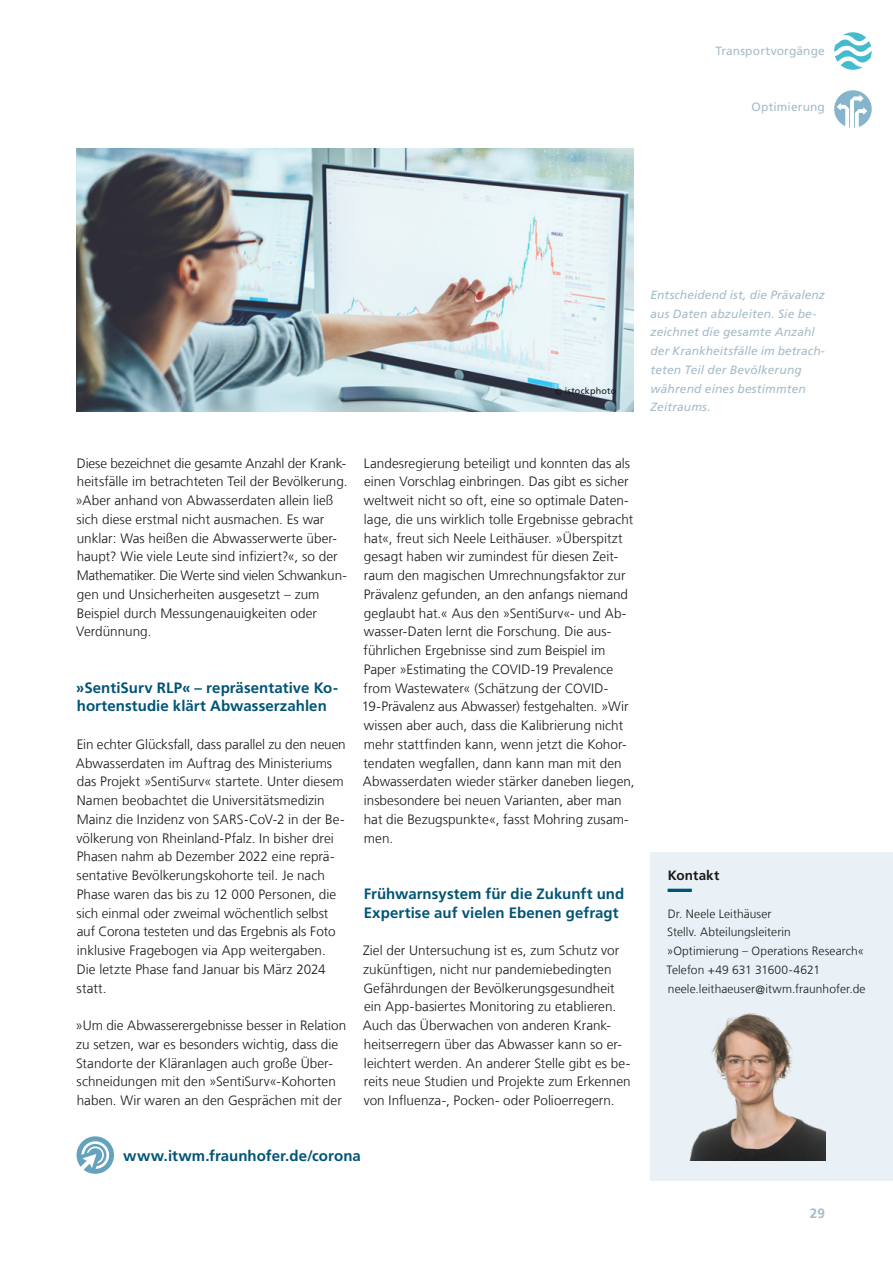
<style>
.page{position:relative;width:893px;height:1263px;background:#fff}
.page>*{position:absolute;margin:0;border:0;box-sizing:border-box;transform-origin:0 0}
.Zwischenueberschrift_10_12_5_steel_blue_{font:700 15px/18.8px "Frutiger LT Com";letter-spacing:.005em;color:#005477}
.Fliesstext_9_12_5_schwarz{font:300 13.5px/18.8px "Frutiger LT Com";color:#1a1a18}
.Infokasten_klein_Ueberschrift_9_12_5_sch{font:700 13.5px "Frutiger LT Com";letter-spacing:.005em;color:#1a1a18}
.t1{font:700 13.5px "Frutiger LT Com";color:#a5bcc9}
.Bildtext_Marginal_8_12_5_grey{font:italic 12px/18.8px "Frutiger LT Com";letter-spacing:.01em;color:#a5bcc9}
.Infokasten_klein_Fliesstext_8_12_5_schwa{font:300 12px/18.8px "Frutiger LT Com";letter-spacing:.01em;color:#1a1a18}
.Kolumne{font:12px "Frutiger LT Com";letter-spacing:.015em;color:#a5bcc9}
.Copyright__F55__6_pt__schwarz{font:9px "Frutiger LT Com";letter-spacing:.025em;color:#1a1a18}
</style>
<div class="page">
<div style="left:651px;top:852px;width:242px;height:328px;background:#e9f1f7"></div>
<svg style="left:668px;top:889px;width:24px;height:3px"></svg>
<img style="left:690px;top:1013px;width:136px;height:147px">
<svg style="left:76px;top:1136px;width:38px;height:38px"></svg>
<img style="left:77px;top:149px;width:557px;height:262px">
<svg style="left:834px;top:90px;width:38px;height:38px"></svg>
<svg style="left:834px;top:32px;width:38px;height:38px"></svg>
<p class="Kolumne" style="left:715px;top:44px;width:111px">Transportvorgänge</p>
<p class="Kolumne" style="left:752px;top:100px;width:75px">Optimierung</p>
<p class="Copyright__F55__6_pt__schwarz" style="left:555px;top:386px;width:63px">© istockphoto</p>
<p class="Bildtext_Marginal_8_12_5_grey" style="left:651px;top:285px;width:176px">Entscheidend ist, die Prävalenz aus Daten abzuleiten. Sie be&shy;zeichnet die gesamte Anzahl der Krankheitsfälle im betrach&shy;teten Teil der Bevölkerung während eines bestimmten<br>Zeitraums.</p>
<p class="Fliesstext_9_12_5_schwarz" style="left:76px;top:454px;width:274px">Diese bezeichnet die gesamte Anzahl der Krank&shy;heitsfälle im betrachteten Teil der Bevölkerung. »Aber anhand von Abwasserdaten allein ließ sich diese erstmal nicht ausmachen. Es war unklar: Was heißen die Abwasserwerte über&shy;haupt? Wie viele Leute sind infiziert?«, so der Mathematiker. Die Werte sind vielen Schwankun&shy;gen und Unsicherheiten ausgesetzt – zum Beispiel durch Messungenauigkeiten oder Verdünnung.</p>
<p class="Zwischenueberschrift_10_12_5_steel_blue_" style="left:76px;top:678px;width:263px">»SentiSurv RLP« – repräsentative Ko&shy;hortenstudie klärt Abwasserzahlen</p>
<p class="Fliesstext_9_12_5_schwarz" style="left:76px;top:735px;width:271px">Ein echter Glücksfall, dass parallel zu den neuen Abwasserdaten im Auftrag des Ministeriums das Projekt »SentiSurv« startete. Unter diesem Namen beobachtet die Universitätsmedizin Mainz die Inzidenz von SARS-CoV-2 in der Be&shy;völkerung von Rheinland-Pfalz. In bisher drei Phasen nahm ab Dezember 2022 eine reprä&shy;sentative Bevölkerungskohorte teil. Je nach Phase waren das bis zu 12 000 Personen, die sich einmal oder zweimal wöchentlich selbst auf Corona testeten und das Ergebnis als Foto inklusive Fragebogen via App weitergaben.<br>Die letzte Phase fand Januar bis März 2024 statt.</p>
<p class="Fliesstext_9_12_5_schwarz" style="left:76px;top:1016px;width:272px">»Um die Abwasserergebnisse besser in Relation zu setzen, war es besonders wichtig, dass die Standorte der Kläranlagen auch große Über&shy;schneidungen mit den »SentiSurv«-Kohorten haben. Wir waren an den Gesprächen mit der</p>
<p class="Fliesstext_9_12_5_schwarz" style="left:362px;top:454px;width:274px">Landesregierung beteiligt und konnten das als einen Vorschlag einbringen. Das gibt es sicher weltweit nicht so oft, eine so optimale Daten&shy;lage, die uns wirklich tolle Ergebnisse gebracht hat«, freut sich Neele Leithäuser. »Überspitzt gesagt haben wir zumindest für diesen Zeit&shy;raum den magischen Umrechnungsfaktor zur Prävalenz gefunden, an den anfangs niemand geglaubt hat.« Aus den »SentiSurv«- und Ab&shy;wasser-Daten lernt die Forschung. Die aus&shy;führlichen Ergebnisse sind zum Beispiel im Paper »Estimating the COVID-19 Prevalence from Wastewater« (Schätzung der COVID-19-Prävalenz aus Abwasser) festgehalten. »Wir wissen aber auch, dass die Kalibrierung nicht mehr stattfinden kann, wenn jetzt die Kohor&shy;tendaten wegfallen, dann kann man mit den Abwasserdaten wieder stärker daneben liegen, insbesondere bei neuen Varianten, aber man hat die Bezugspunkte«, fasst Mohring zusam&shy;men.</p>
<p class="Zwischenueberschrift_10_12_5_steel_blue_" style="left:364px;top:884px;width:262px">Frühwarnsystem für die Zukunft und<br>Expertise auf vielen Ebenen gefragt</p>
<p class="Fliesstext_9_12_5_schwarz" style="left:363px;top:941px;width:269px">Ziel der Untersuchung ist es, zum Schutz vor zukünftigen, nicht nur pandemiebedingten Gefährdungen der Bevölkerungsgesundheit ein App-basiertes Monitoring zu etablieren.<br>Auch das Überwachen von anderen Krank&shy;heitserregern über das Abwasser kann so er&shy;leichtert werden. An anderer Stelle gibt es be&shy;reits neue Studien und Projekte zum Erkennen von Influenza-, Pocken- oder Polioerregern.</p>
<p class="Zwischenueberschrift_10_12_5_steel_blue_" style="left:123px;top:1147px;width:239px">www.itwm.fraunhofer.de/corona</p>
<p class="Infokasten_klein_Ueberschrift_9_12_5_sch" style="left:668px;top:867px;width:53px">Kontakt</p>
<p class="Infokasten_klein_Fliesstext_8_12_5_schwa" style="left:668px;top:904px;width:105px">Dr. Neele Leithäuser</p>
<p class="Infokasten_klein_Fliesstext_8_12_5_schwa" style="left:667px;top:923px;width:199px">Stellv. Abteilungsleiterin »Optimierung – Operations Research«</p>
<p class="Infokasten_klein_Fliesstext_8_12_5_schwa" style="left:667px;top:960px;width:155px">Telefon +49 631 31600-4621</p>
<p class="Infokasten_klein_Fliesstext_8_12_5_schwa" style="left:668px;top:979px;width:199px">neele.leithaeuser@itwm.fraunhofer.de</p>
<p class="t1" style="left:810px;top:1205px;width:17px">29</p>
</div>
